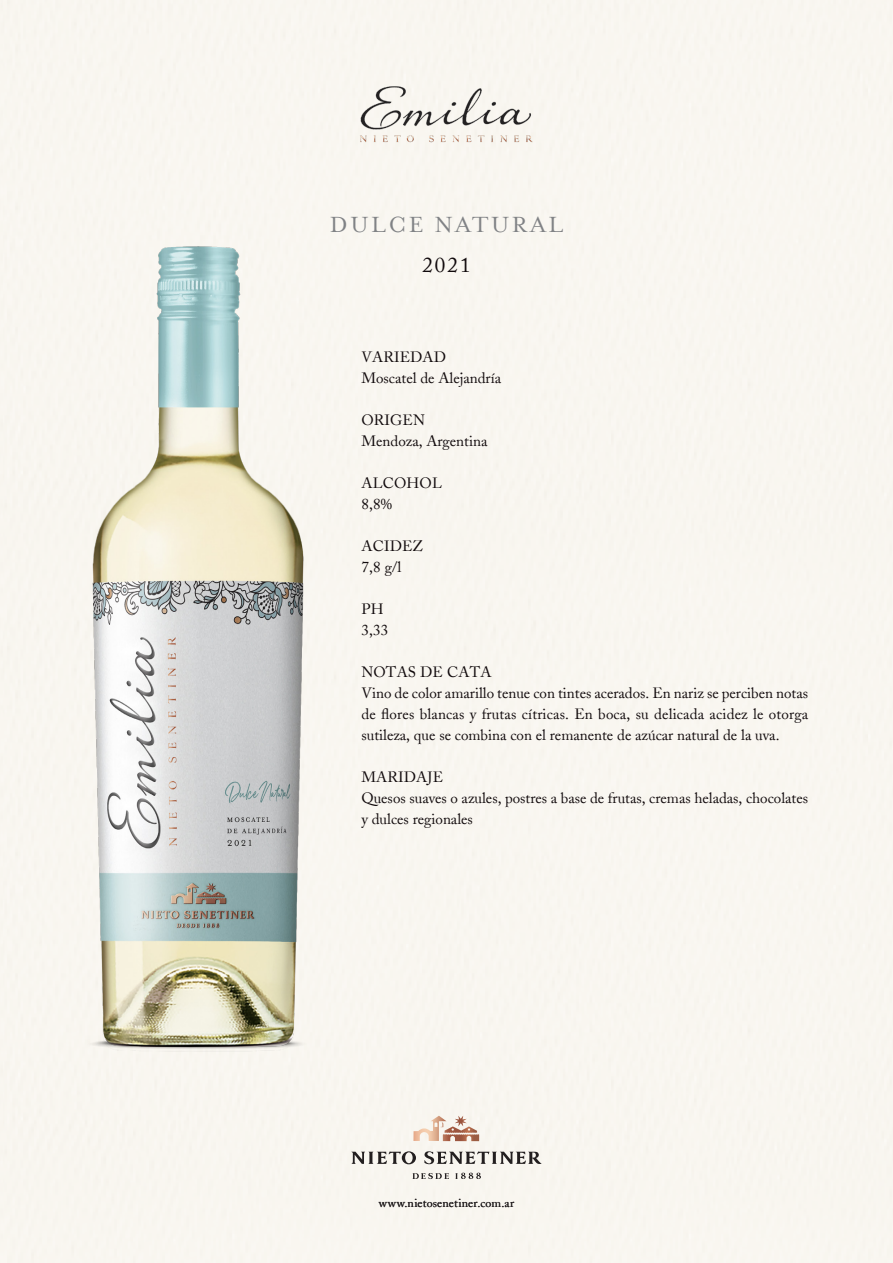
<style>
.page{position:relative;width:893px;height:1263px;background:#fff}
.page>*{position:absolute;margin:0;border:0;box-sizing:border-box;transform-origin:0 0}
.t1{font:25.5px "Mrs Eaves Roman";letter-spacing:.1em;color:#808285}
.t2{font:21px "Adobe Caslon";color:#110a0c}
.t3{font:15px/21px "Adobe Caslon";color:#110a0c;text-align:justify}
.t4{font:12px "Adobe Caslon";letter-spacing:.015em;color:#231f20}
</style>
<div class="page">
<svg style="left:413px;top:1116px;width:66px;height:25px"></svg>
<svg style="left:351px;top:1151px;width:191px;height:28px"></svg>
<img style="left:69px;top:235px;width:261px;height:832px">
<img style="left:358px;top:85px;width:177px;height:58px">
<p class="t1" style="left:330px;top:213px;width:235px">DULCE NATURAL</p>
<p class="t2" style="left:422px;top:252px;width:50px">2021</p>
<p class="t3" style="left:361px;top:347px;width:86px">VARIEDAD</p>
<p class="t3" style="left:361px;top:368px;width:141px">Moscatel de Alejandría</p>
<p class="t3" style="left:361px;top:410px;width:65px">ORIGEN</p>
<p class="t3" style="left:361px;top:431px;width:127px">Mendoza, Argentina</p>
<p class="t3" style="left:361px;top:473px;width:82px">ALCOHOL</p>
<p class="t3" style="left:361px;top:494px;width:32px">8,8%</p>
<p class="t3" style="left:361px;top:536px;width:63px">ACIDEZ</p>
<p class="t3" style="left:361px;top:557px;width:41px">7,8 g/l</p>
<p class="t3" style="left:361px;top:599px;width:24px">PH</p>
<p class="t3" style="left:361px;top:620px;width:28px">3,33</p>
<p class="t3" style="left:361px;top:662px;width:132px">NOTAS DE CATA</p>
<p class="t3" style="left:361px;top:683px;width:448px">Vino de color amarillo tenue con tintes acerados. En nariz se perciben notas de flores blancas y frutas cítricas. En boca, su delicada acidez le otorga sutileza, que se combina con el remanente de azúcar natural de la uva.</p>
<p class="t3" style="left:361px;top:767px;width:83px">MARIDAJE</p>
<p class="t3" style="left:361px;top:788px;width:448px">Quesos suaves o azules, postres a base de frutas, cremas heladas, chocolates y dulces regionales</p>
<p class="t4" style="left:379px;top:1195px;width:137px">www.nietosenetiner.com.ar</p>
</div>
